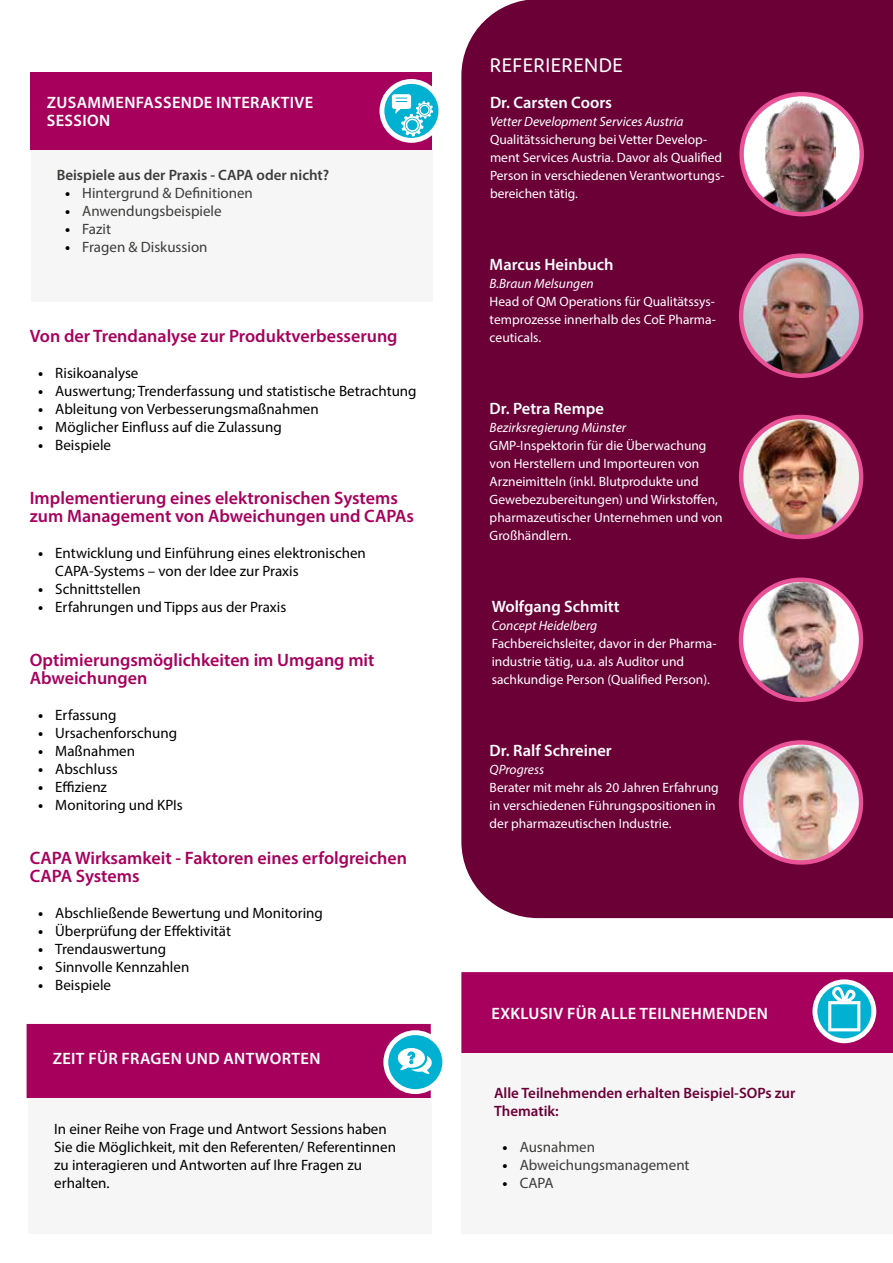
<style>
.page{position:relative;width:893px;height:1263px;background:#fff}
.page>*{position:absolute;margin:0;border:0;box-sizing:border-box;transform-origin:0 0}
.t1{font:21px "Domus";letter-spacing:.025em;color:#fff}
.t2{font:600 18px/18px "Myriad Pro";color:#a7005c}
.t3{font:600 16.5px "Myriad Pro";letter-spacing:.02em;color:#fff}
.t4{font:600 16.5px "Myriad Pro";color:#fff}
.t5{font:15px/18px "Myriad Pro";color:#000}
.t6{font:15px "Myriad Pro";color:#3c3c3b}
.t7{font:600 15px/18px "Myriad Pro";color:#6b0037}
.t8{font:600 15px "Myriad Pro";color:#3c3c3b}
.t9{font:13.5px/18px "Myriad Pro";color:#fff}
.t10{font:italic 13.5px "Myriad Pro";color:#fff}
.s1{font-weight:700;font-size:15px;color:#000}
.s2{font-weight:700;color:#000}
.s3{font-weight:700}
</style>
<div class="page">
<div style="left:461px;top:0;width:432px;height:918px;background:#6b0037"></div>
<div style="left:30px;top:72px;width:402px;height:78px;background:#a7005c"></div>
<div style="left:31px;top:151px;width:402px;height:151px;background:#f6f6f6"></div>
<svg style="left:382px;top:81px;width:59px;height:59px"></svg>
<div style="left:379px;top:79px;width:64px;height:64px;border:5px solid #fff;border-radius:50%"></div>
<svg style="left:392px;top:94px;width:41px;height:42px;background:#63cfe2"></svg>
<svg style="left:742px;top:94px;width:120px;height:120px"></svg>
<img style="left:762px;top:100px;width:74px;height:112px">
<div style="left:739px;top:92px;width:125px;height:124px;border:4px solid #ea5297;border-radius:50%"></div>
<img style="left:741px;top:256px;width:120px;height:120px;border-radius:60px">
<div style="left:739px;top:253px;width:124px;height:125px;border:4px solid #ea5297;border-radius:50%"></div>
<img style="left:741px;top:417px;width:120px;height:120px;border-radius:60px">
<div style="left:739px;top:415px;width:124px;height:124px;border:4px solid #ea5297;border-radius:50%"></div>
<img style="left:741px;top:580px;width:120px;height:120px;border-radius:59px">
<div style="left:739px;top:578px;width:124px;height:124px;border:4px solid #ea5297;border-radius:50%"></div>
<img style="left:741px;top:742px;width:120px;height:120px;border-radius:60px">
<div style="left:739px;top:740px;width:124px;height:125px;border:4px solid #ea5297;border-radius:50%"></div>
<hr style="left:531px;top:0;width:362px;height:1px;background:#6b0037">
<div style="left:27px;top:1024px;width:404px;height:74px;background:#a7005c"></div>
<div style="left:28px;top:1098px;width:404px;height:135px;background:#f6f6f6"></div>
<svg style="left:386px;top:1033px;width:59px;height:58px;background:#20bbd6"></svg>
<div style="left:383px;top:1030px;width:64px;height:64px;border:5px solid #fff;border-radius:50%"></div>
<div style="left:461px;top:1053px;width:432px;height:181px;background:#f6f6f6"></div>
<svg style="left:461px;top:972px;width:432px;height:81px;background:#a21569"></svg>
<svg style="left:397px;top:1048px;width:35px;height:26px"></svg>
<p class="t3" style="left:47px;top:92px;width:268px">ZUSAMMENFASSENDE INTERAKTIVE</p>
<p class="t3" style="left:38px;top:110px;width:73px"><span class="s1">•</span> SESSION</p>
<p class="t8" style="left:57px;top:165px;width:274px">Beispiele aus der Praxis - CAPA oder nicht?</p>
<p class="t6" style="left:65px;top:184px;width:189px"><span class="s2">•</span> Hintergrund &amp; Definitionen</p>
<p class="t6" style="left:65px;top:202px;width:158px"><span class="s2">•</span> Anwendungsbeispiele</p>
<p class="t6" style="left:65px;top:220px;width:47px"><span class="s2">•</span> Fazit</p>
<p class="t6" style="left:65px;top:238px;width:144px"><span class="s2">•</span> Fragen &amp; Diskussion</p>
<p class="t2" style="left:30px;top:327px;width:369px">Von der Trendanalyse zur Produktverbesserung</p>
<p class="t5" style="left:38px;top:364px;width:102px"><span class="s3">•</span> Risikoanalyse</p>
<p class="t5" style="left:38px;top:382px;width:380px"><span class="s3">•</span> Auswertung; Trenderfassung und statistische Betrachtung</p>
<p class="t5" style="left:38px;top:400px;width:282px"><span class="s3">•</span> Ableitung von Verbesserungsmaßnahmen</p>
<p class="t5" style="left:38px;top:418px;width:245px"><span class="s3">•</span> Möglicher Einfluss auf die Zulassung</p>
<p class="t5" style="left:38px;top:436px;width:74px"><span class="s3">•</span> Beispiele</p>
<p class="t2" style="left:30px;top:489px;width:386px">Implementierung eines elektronischen Systems zum Management von Abweichungen und CAPAs</p>
<p class="t5" style="left:55px;top:544px;width:312px;text-indent:-17px"><span class="s3">•</span> Entwicklung und Einführung eines elektronischen<br>CAPA-Systems – von der Idee zur Praxis</p>
<p class="t5" style="left:38px;top:580px;width:104px"><span class="s3">•</span> Schnittstellen</p>
<p class="t5" style="left:38px;top:598px;width:250px"><span class="s3">•</span> Erfahrungen und Tipps aus der Praxis</p>
<p class="t2" style="left:30px;top:651px;width:346px">Optimierungsmöglichkeiten im Umgang mit<br>Abweichungen</p>
<p class="t5" style="left:38px;top:706px;width:80px"><span class="s3">•</span> Erfassung</p>
<p class="t5" style="left:38px;top:724px;width:140px"><span class="s3">•</span> Ursachenforschung</p>
<p class="t5" style="left:38px;top:742px;width:98px"><span class="s3">•</span> Maßnahmen</p>
<p class="t5" style="left:38px;top:760px;width:81px"><span class="s3">•</span> Abschluss</p>
<p class="t5" style="left:38px;top:778px;width:70px"><span class="s3">•</span> Effizienz</p>
<p class="t5" style="left:38px;top:796px;width:146px"><span class="s3">•</span> Monitoring und KPIs</p>
<p class="t2" style="left:30px;top:849px;width:379px">CAPA Wirksamkeit - Faktoren eines erfolgreichen<br>CAPA Systems</p>
<p class="t5" style="left:38px;top:904px;width:286px"><span class="s3">•</span> Abschließende Bewertung und Monitoring</p>
<p class="t5" style="left:38px;top:922px;width:194px"><span class="s3">•</span> Überprüfung der Effektivität</p>
<p class="t5" style="left:38px;top:940px;width:129px"><span class="s3">•</span> Trendauswertung</p>
<p class="t5" style="left:38px;top:958px;width:153px"><span class="s3">•</span> Sinnvolle Kennzahlen</p>
<p class="t5" style="left:38px;top:976px;width:74px"><span class="s3">•</span> Beispiele</p>
<p class="t3" style="left:53px;top:1048px;width:269px">ZEIT FÜR FRAGEN UND ANTWORTEN</p>
<p class="t5" style="left:54px;top:1120px;width:343px">In einer Reihe von Frage und Antwort Sessions haben Sie die Möglichkeit, mit den Referenten/ Referentinnen zu interagieren und Antworten auf Ihre Fragen zu erhalten.</p>
<h1 class="t1" style="left:490px;top:54px;width:135px">REFERIERENDE</h1>
<p class="t4" style="left:490px;top:92px;width:124px">Dr. Carsten Coors</p>
<p class="t10" style="left:490px;top:113px;width:195px">Vetter Development Services Austria</p>
<p class="t9" style="left:490px;top:130px;width:236px">Qualitätssicherung bei Vetter Develop&shy;ment Services Austria. Davor als Qualified Person in verschiedenen Verantwortungs&shy;bereichen tätig.</p>
<p class="t4" style="left:490px;top:254px;width:126px">Marcus Heinbuch</p>
<p class="t10" style="left:490px;top:275px;width:106px">B.Braun Melsungen</p>
<p class="t9" style="left:490px;top:292px;width:228px;text-align:justify">Head of QM Operations für Qualitätssys&shy;temprozesse innerhalb des CoE Pharma&shy;ceuticals.</p>
<p class="t4" style="left:490px;top:398px;width:116px">Dr. Petra Rempe</p>
<p class="t10" style="left:490px;top:419px;width:138px">Bezirksregierung Münster</p>
<p class="t9" style="left:490px;top:436px;width:234px">GMP-Inspektorin für die Überwachung von Herstellern und Importeuren von Arzneimitteln (inkl. Blutprodukte und Gewebezubereitungen) und Wirkstoffen, pharmazeutischer Unternehmen und von Großhändlern.</p>
<p class="t4" style="left:492px;top:596px;width:129px">Wolfgang Schmitt</p>
<p class="t10" style="left:492px;top:617px;width:107px">Concept Heidelberg</p>
<p class="t9" style="left:492px;top:634px;width:226px">Fachbereichsleiter, davor in der Pharma&shy;industrie tätig, u.a. als Auditor und sachkundige Person (Qualified Person).</p>
<p class="t4" style="left:490px;top:740px;width:124px">Dr. Ralf Schreiner</p>
<p class="t10" style="left:490px;top:761px;width:56px">QProgress</p>
<p class="t9" style="left:490px;top:778px;width:231px">Berater mit mehr als 20 Jahren Erfahrung in verschiedenen Führungspositionen in der pharmazeutischen Industrie.</p>
<p class="t3" style="left:492px;top:1002px;width:278px">EXKLUSIV FÜR ALLE TEILNEHMENDEN</p>
<p class="t7" style="left:494px;top:1084px;width:303px">Alle Teilnehmenden erhalten Beispiel-SOPs zur<br>Thematik:</p>
<p class="t6" style="left:503px;top:1138px;width:94px"><span class="s2">•</span> Ausnahmen</p>
<p class="t6" style="left:503px;top:1156px;width:188px"><span class="s2">•</span> Abweichungsmanagement</p>
<p class="t6" style="left:503px;top:1174px;width:52px"><span class="s2">•</span> CAPA</p>
</div>
